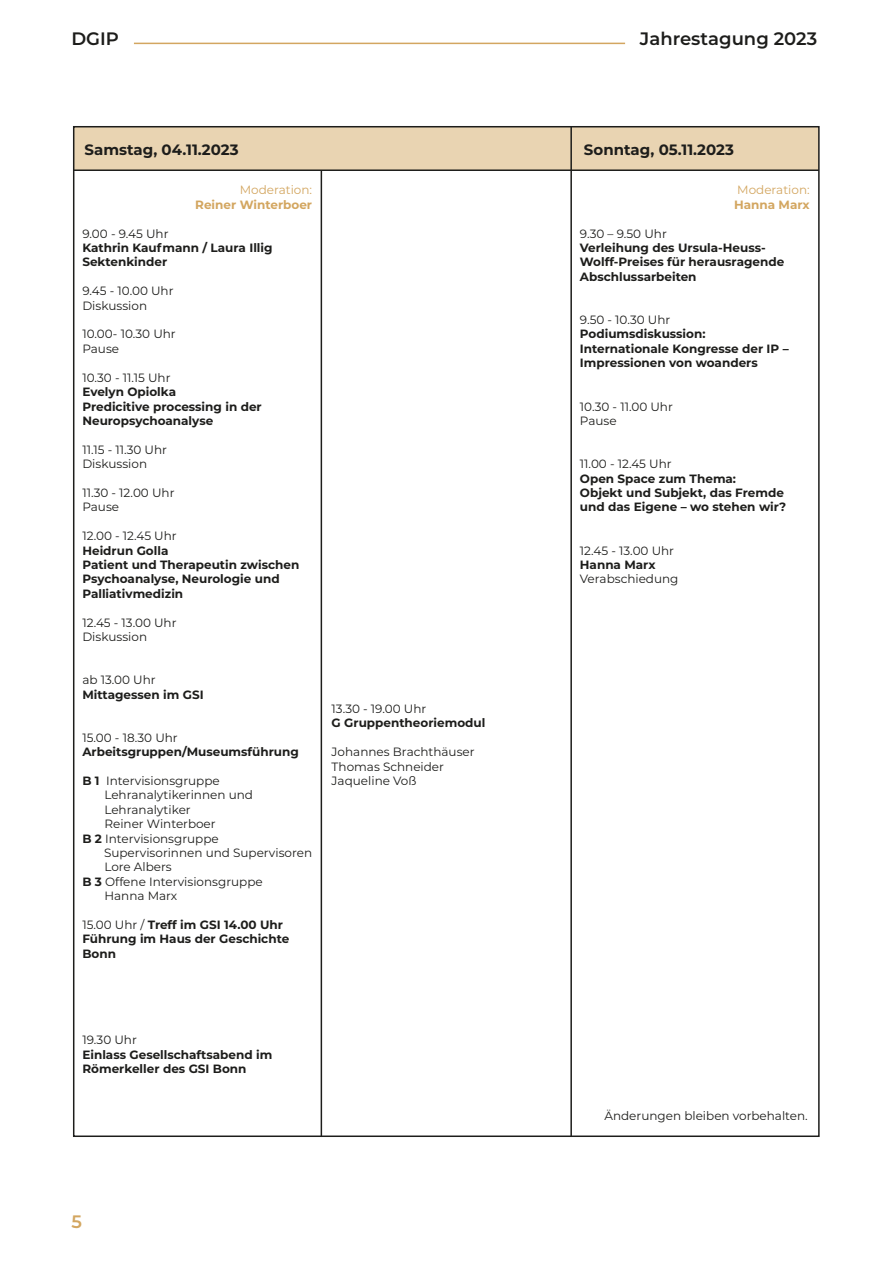
<style>
.page{position:relative;width:893px;height:1263px;background:#fff}
.page>*{position:absolute;margin:0;border:0;box-sizing:border-box;transform-origin:0 0}
.t1{font:600 18px "Montserrat";color:#1d1d1b}
.t2{font:600 18px "Montserrat";color:#d3a660}
.t3{font:700 15px "Montserrat";color:#1d1d1b}
.t4{font:700 12px/14.4px "Montserrat";color:#1d1d1b}
.t5{font:12px/14.4px "Montserrat";color:#1d1d1b}
.t6{font:700 12px "Montserrat";color:#d3a660}
.t7{font:12px "Montserrat";color:#d3a660}
.s1{font-weight:700}
.s2{font-weight:400}
</style>
<div class="page">
<hr style="left:134px;top:43px;width:491px;height:1px;background:#d3a660">
<div style="left:74px;top:127px;width:745px;height:43px;background:#e9d4b2"></div>
<hr style="left:321px;top:171px;width:1px;height:966px;background:#1d1d1b">
<hr style="left:570px;top:127px;width:2px;height:1010px;background:#1d1d1b">
<hr style="left:74px;top:169px;width:745px;height:2px;background:#1d1d1b">
<h1 class="t1" style="left:71px;top:26px;width:49px">DGIP</h1>
<h1 class="t1" style="left:640px;top:26px;width:179px">Jahrestagung 2023</h1>
<p class="t3" style="left:85px;top:139px;width:156px">Samstag, 04.11.2023</p>
<p class="t3" style="left:584px;top:139px;width:151px">Sonntag, 05.11.2023</p>
<p class="t7" style="left:240px;top:182px;width:74px">Moderation:</p>
<p class="t6" style="left:195px;top:196px;width:118px">Reiner Winterboer</p>
<p class="t5" style="left:82px;top:226px;width:88px">9.00 - 9.45 Uhr</p>
<p class="t4" style="left:82px;top:240px;width:192px">Kathrin Kaufmann / Laura Illig</p>
<p class="t4" style="left:82px;top:254px;width:86px">Sektenkinder</p>
<p class="t5" style="left:82px;top:283px;width:93px">9.45 - 10.00 Uhr</p>
<p class="t5" style="left:82px;top:298px;width:66px">Diskussion</p>
<p class="t5" style="left:82px;top:327px;width:95px">10.00- 10.30 Uhr</p>
<p class="t5" style="left:82px;top:341px;width:38px">Pause</p>
<p class="t5" style="left:82px;top:370px;width:90px">10.30 - 11.15 Uhr</p>
<p class="t4" style="left:82px;top:384px;width:95px">Evelyn Opiolka</p>
<p class="t4" style="left:82px;top:398px;width:181px">Predicitive processing in der</p>
<p class="t4" style="left:82px;top:413px;width:132px">Neuropsychoanalyse</p>
<p class="t5" style="left:82px;top:442px;width:86px">11.15 - 11.30 Uhr</p>
<p class="t5" style="left:82px;top:456px;width:66px">Diskussion</p>
<p class="t5" style="left:82px;top:485px;width:94px">11.30 - 12.00 Uhr</p>
<p class="t5" style="left:82px;top:499px;width:38px">Pause</p>
<p class="t5" style="left:82px;top:528px;width:96px">12.00 - 12.45 Uhr</p>
<p class="t4" style="left:82px;top:542px;width:88px">Heidrun Golla</p>
<p class="t4" style="left:82px;top:557px;width:218px">Patient und Therapeutin zwischen<br>Psychoanalyse, Neurologie und<br>Palliativmedizin</p>
<p class="t5" style="left:82px;top:615px;width:96px">12.45 - 13.00 Uhr</p>
<p class="t5" style="left:82px;top:629px;width:66px">Diskussion</p>
<p class="t5" style="left:82px;top:672px;width:75px">ab 13.00 Uhr</p>
<p class="t4" style="left:82px;top:686px;width:123px">Mittagessen im GSI</p>
<p class="t5" style="left:82px;top:730px;width:97px">15.00 - 18.30 Uhr</p>
<p class="t4" style="left:82px;top:744px;width:218px">Arbeitsgruppen/Museumsführung</p>
<p class="t5" style="left:82px;top:773px;width:139px"><span class="s1">B 1</span> Intervisionsgruppe</p>
<p class="t5" style="left:104px;top:787px;width:150px">Lehranalytikerinnen und</p>
<p class="t5" style="left:104px;top:802px;width:88px">Lehranalytiker</p>
<p class="t5" style="left:104px;top:816px;width:113px">Reiner Winterboer</p>
<p class="t5" style="left:82px;top:831px;width:138px"><span class="s1">B 2</span> Intervisionsgruppe</p>
<p class="t5" style="left:104px;top:845px;width:210px">Supervisorinnen und Supervisoren<br>Lore Albers</p>
<p class="t5" style="left:82px;top:874px;width:182px"><span class="s1">B 3</span> Offene Intervisionsgruppe</p>
<p class="t5" style="left:104px;top:888px;width:74px">Hanna Marx</p>
<p class="t4" style="left:82px;top:917px;width:202px"><span class="s2">15.00 Uhr /</span> Treff im GSI 14.00 Uhr</p>
<p class="t4" style="left:82px;top:931px;width:208px">Führung im Haus der Geschichte<br>Bonn</p>
<p class="t7" style="left:737px;top:182px;width:74px">Moderation:</p>
<p class="t6" style="left:734px;top:196px;width:77px">Hanna Marx</p>
<p class="t5" style="left:580px;top:226px;width:88px">9.30 – 9.50 Uhr</p>
<p class="t4" style="left:580px;top:240px;width:187px">Verleihung des Ursula-Heuss-</p>
<p class="t4" style="left:580px;top:254px;width:206px">Wolff-Preises für herausragende<br>Abschlussarbeiten</p>
<p class="t5" style="left:580px;top:312px;width:92px">9.50 - 10.30 Uhr</p>
<p class="t4" style="left:580px;top:326px;width:127px">Podiumsdiskussion:</p>
<p class="t4" style="left:580px;top:341px;width:210px">Internationale Kongresse der IP –</p>
<p class="t4" style="left:580px;top:355px;width:179px">Impressionen von woanders</p>
<p class="t5" style="left:580px;top:399px;width:94px">10.30 - 11.00 Uhr</p>
<p class="t5" style="left:580px;top:413px;width:38px">Pause</p>
<p class="t5" style="left:580px;top:456px;width:93px">11.00 - 12.45 Uhr</p>
<p class="t4" style="left:580px;top:470px;width:158px">Open Space zum Thema:</p>
<p class="t4" style="left:580px;top:485px;width:208px">Objekt und Subjekt, das Fremde und das Eigene – wo stehen wir?</p>
<p class="t5" style="left:580px;top:543px;width:96px">12.45 - 13.00 Uhr</p>
<p class="t4" style="left:580px;top:557px;width:77px">Hanna Marx</p>
<p class="t5" style="left:580px;top:571px;width:100px">Verabschiedung</p>
<p class="t5" style="left:332px;top:701px;width:96px">13.30 - 19.00 Uhr</p>
<p class="t4" style="left:332px;top:715px;width:155px">G Gruppentheoriemodul</p>
<p class="t5" style="left:332px;top:744px;width:144px">Johannes Brachthäuser</p>
<p class="t5" style="left:332px;top:759px;width:114px">Thomas Schneider</p>
<p class="t5" style="left:332px;top:773px;width:86px">Jaqueline Voß</p>
<p class="t5" style="left:82px;top:1032px;width:56px">19.30 Uhr</p>
<p class="t4" style="left:82px;top:1046px;width:191px">Einlass Gesellschaftsabend im</p>
<p class="t4" style="left:82px;top:1061px;width:166px">Römerkeller des GSI Bonn</p>
<h1 class="t2" style="left:71px;top:1208px;width:12px">5</h1>
<p class="t5" style="left:604px;top:1108px;width:205px">Änderungen bleiben vorbehalten.</p>
</div>
